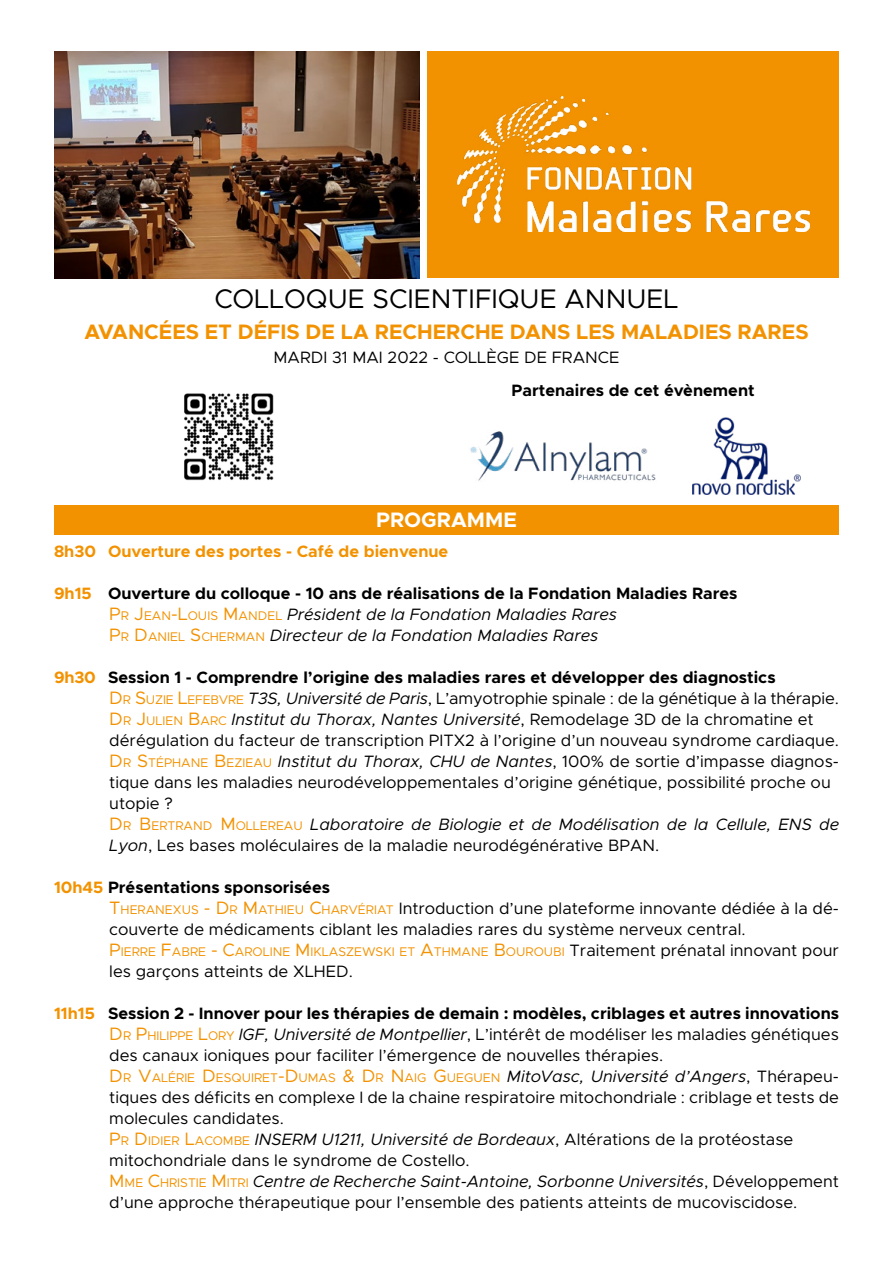
<style>
.page{position:relative;width:893px;height:1263px;background:#fff}
.page>*{position:absolute;margin:0;border:0;box-sizing:border-box;transform-origin:0 0}
.t1{font:27px "Metropolis";color:#000}
.t2{font:700 21px "Metropolis";color:#f39200}
.t3{font:700 21px "Metropolis";color:#fff}
.t4{font:16.5px/21px "Metropolis";color:#000}
.t5{font:italic 16.5px/21px "Metropolis";color:#000}
.t6{font:700 16.5px "Metropolis";color:#f39200}
.t7{font:700 16.5px "Metropolis";color:#000}
.t8{font:12.6px "Metropolis";color:#f39200}
.s1{font-weight:700;font-style:normal;color:#f39200}
.s2{font-weight:700;font-style:normal}
.s3{font-style:normal;font-size:18px;color:#f39200}
.s4{font-style:normal;font-size:12.6px;color:#f39200}
.s5{font-weight:700;color:#f39200}
.s6{font-weight:700}
.s7{font-size:18px;color:#f39200}
.s8{font-size:12.6px;color:#f39200}
.s9{font-style:italic}
.s10{font-size:18px}
.s11{font-size:16.5px;color:#000}
.s12{font-style:italic;font-size:16.5px;color:#000}
</style>
<div class="page">
<div style="left:54px;top:505px;width:785px;height:30px;background:#f39200"></div>
<div style="left:427px;top:52px;width:412px;height:226px;background:#f39200"></div>
<img style="left:54px;top:52px;width:366px;height:226px">
<img style="left:458px;top:97px;width:351px;height:135px">
<img style="left:470px;top:431px;width:186px;height:50px">
<img style="left:693px;top:417px;width:108px;height:77px">
<img style="left:184px;top:393px;width:90px;height:88px">
<h1 class="t1" style="left:214px;top:282px;width:466px">COLLOQUE SCIENTIFIQUE ANNUEL</h1>
<p class="t2" style="left:84px;top:319px;width:726px">AVANCÉES ET DÉFIS DE LA RECHERCHE DANS LES MALADIES RARES</p>
<p class="t4" style="left:274px;top:347px;width:347px">MARDI 31 MAI 2022 - COLLÈGE DE FRANCE</p>
<p class="t7" style="left:512px;top:380px;width:245px">Partenaires de cet évènement</p>
<p class="t3" style="left:376px;top:506px;width:142px">PROGRAMME</p>
<p class="t6" style="left:54px;top:541px;width:396px">8h30 Ouverture des portes - Café de bienvenue</p>
<p class="t5" style="left:109px;top:583px;width:630px;text-indent:-55px"><span class="s1">9h15</span> <span class="s2">Ouverture du colloque - 10 ans de réalisations de la Fondation Maladies Rares<br></span><span class="s3">P</span><span class="s4">R</span> <span class="s3">J</span><span class="s4">EAN</span><span class="s3">-L</span><span class="s4">OUIS</span> <span class="s3">M</span><span class="s4">ANDEL</span> Président de la Fondation Maladies Rares<br><span class="s3">P</span><span class="s4">R</span> <span class="s3">D</span> <span class="s4">ANIEL</span> <span class="s3">S</span><span class="s4">CHERM AN</span> Directeur de la Fondation Maladies Rares</p>
<p class="t4" style="left:109px;top:667px;width:731px;text-indent:-55px"><span class="s5">9h30</span> <span class="s6">Session 1 - Comprendre l’origine des maladies rares et développer des diagnostics<br></span><span class="s7">D</span> <span class="s8">R</span> <span class="s7">S</span><span class="s8">UZIE</span> <span class="s7">L</span><span class="s8">EFEBVRE</span> <span class="s9">T3S, Université de Paris</span>, L’amyotrophie spinale : de la génétique à la thérapie.<br><span class="s7">D</span> <span class="s8">R</span> <span class="s7">J</span><span class="s8">ULIEN</span> <span class="s7">B</span><span class="s8">ARC</span> <span class="s9">Institut du Thorax, Nantes Université</span>, Remodelage 3D de la chromatine et dérégulation du facteur de transcription PITX2 à l’origine d’un nouveau syndrome cardiaque.<br><span class="s7">D</span> <span class="s8">R</span> <span class="s7">S</span><span class="s8">TÉPHANE</span> <span class="s7">B</span> <span class="s8">EZIEAU</span> <span class="s9">Institut du Thorax, CHU de Nantes</span>, 100% de sortie d’impasse diagnos&shy;tique dans les maladies neurodéveloppementales d’origine génétique, possibilité proche ou utopie ?<br><span class="s7">D</span> <span class="s8">R</span> <span class="s7">B</span> <span class="s8">ERTRAND</span> <span class="s7">M</span><span class="s8">OLL EREAU</span> <span class="s9">Laboratoire de Biologie et de Modélisation de la Cellule, ENS de Lyon</span>, Les bases moléculaires de la maladie neurodégénérative BPAN.</p>
<p class="t4" style="left:109px;top:877px;width:731px;text-indent:-55px"><span class="s5">10h45</span> <span class="s6">Présentations sponsorisées<br></span><span class="s7">T</span><span class="s8">HERANEXUS</span> <span class="s7">- D</span> <span class="s8">R</span> <span class="s7">M</span><span class="s8">ATHIEU</span> <span class="s7">C</span><span class="s8">HARVÉRIAT</span> Introduction d’une plateforme innovante dédiée à la dé&shy;couverte de médicaments ciblant les maladies rares du système nerveux central.</p>
<p class="t8" style="left:109px;top:944px;width:731px"><span class="s10">P</span>IERRE <span class="s10">F</span>ABRE <span class="s10">- C</span>AROLINE <span class="s10">M</span>IKLASZEWSKI ET <span class="s10">A</span>THMANE <span class="s10">B</span>OUROUBI <span class="s11">Traitement prénatal innovant pour</span></p>
<p class="t4" style="left:109px;top:961px;width:245px">les garçons atteints de XLHED.</p>
<p class="t4" style="left:109px;top:1003px;width:731px;text-align:justify;text-indent:-55px"><span class="s5">11h15</span> <span class="s6">Session 2 - Innover pour les thérapies de demain : modèles, criblages et autres innovations </span><span class="s7">D</span> <span class="s8">R</span> <span class="s7">P</span><span class="s8">HILIPPE</span> <span class="s7">L</span><span class="s8">ORY</span> <span class="s9">IGF, Université de Montpellier</span>, L’intérêt de modéliser les maladies génétiques des canaux ioniques pour faciliter l’émergence de nouvelles thérapies.</p>
<p class="t8" style="left:109px;top:1070px;width:731px"><span class="s10">D</span> R <span class="s10">V</span>ALÉRIE <span class="s10">D</span> ESQUIRET<span class="s10">-D</span> UMAS <span class="s10">&amp; D</span> R <span class="s10">N</span> AIG <span class="s10">G</span> UEGUEN <span class="s12">MitoVasc, Université d’Angers</span><span class="s11">, Thérapeu-</span></p>
<p class="t4" style="left:109px;top:1087px;width:731px">tiques des déficits en complexe I de la chaine respiratoire mitochondriale : criblage et tests de molecules candidates.<br><span class="s7">P</span><span class="s8">R</span> <span class="s7">D</span> <span class="s8">IDIER</span> <span class="s7">L</span><span class="s8">ACOM BE</span> <span class="s9">INSERM U1211, Université de Bordeaux</span>, Altérations de la protéostase mitochondriale dans le syndrome de Costello.<br><span class="s7">M</span><span class="s8">M E</span> <span class="s7">C</span><span class="s8">HRISTIE</span> <span class="s7">M</span><span class="s8">ITRI</span> <span class="s9">Centre de Recherche Saint-Antoine, Sorbonne Universités</span>, Développement d’une approche thérapeutique pour l’ensemble des patients atteints de mucoviscidose.</p>
</div>
